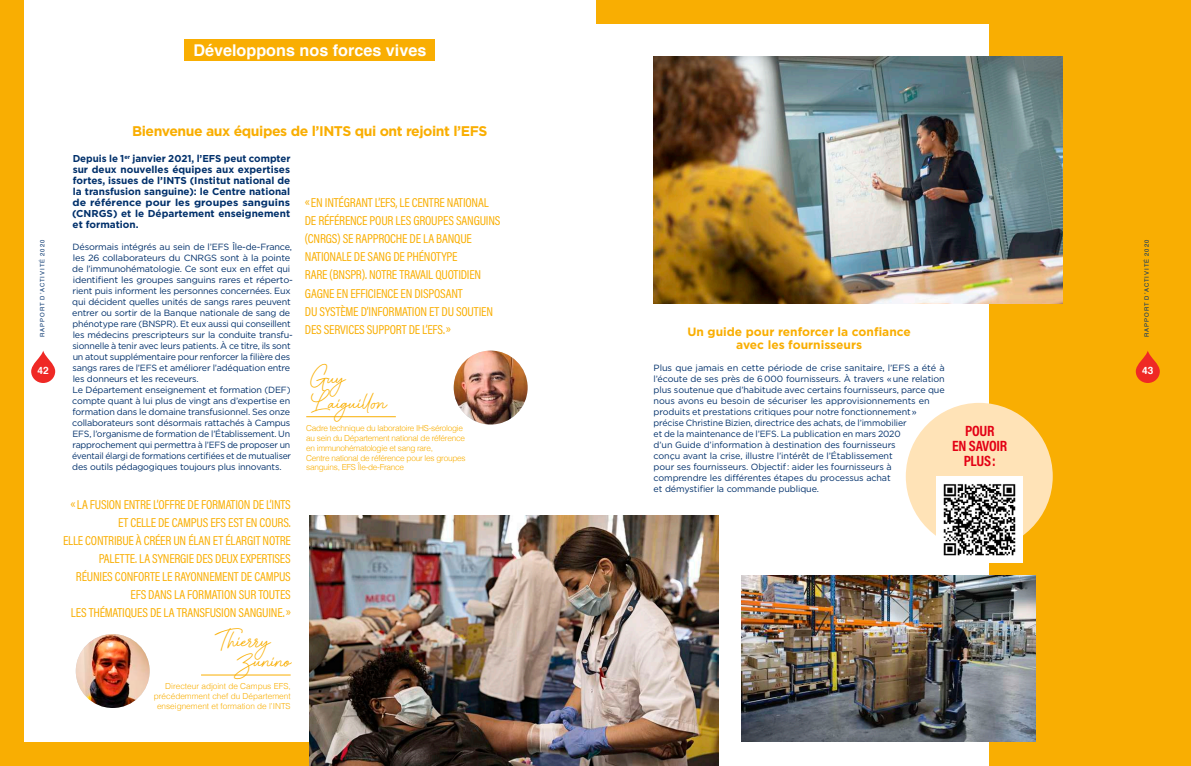
<style>
.page{position:relative;width:1191px;height:766px;background:#fff}
.page>*{position:absolute;margin:0;border:0;box-sizing:border-box;transform-origin:0 0}
.t1{font:700 25px/25px "Kalista Script";letter-spacing:-.02em;color:#f9ae02}
.t2{font:700 16.2px "Helvetica";color:#fff}
.t3{font:15px/15px "Acumin Variable Concept";letter-spacing:-.165em;color:#e30014;text-align:center}
.t4{font:700 14px "Gotham";letter-spacing:-.03em;color:#f9ae02}
.t5{font:13px/18px "Acumin Variable Concept";letter-spacing:-.19em;color:#f9ae02}
.t6{font:700 12px/13px "Gotham";color:#f9ae02;text-align:center}
.t7{font:700 10.1px "Helvetica";color:#fff}
.t8{font:700 10px/11px "Gotham";color:#00306b;text-align:justify}
.t9{font:9px/11px "Gotham";letter-spacing:-.02em;color:#00306b}
.t10{font:300 8.2px/9.9px "Helvetica";letter-spacing:-.03em;color:#f9ae02}
.t11{font:300 8.2px/9.9px "Helvetica";color:#f9ae02;text-align:right}
.t12{font:6px "Helvetica";letter-spacing:.16em;color:#00306b}
</style>
<div class="page">
<div style="left:0;top:0;width:602px;height:765px;background:#f9ae02"></div>
<div style="left:595px;top:0;width:596px;height:765px;background:#f9ae02"></div>
<div style="left:24px;top:0;width:571px;height:741px;background:#fff"></div>
<div style="left:595px;top:24px;width:393px;height:741px;background:#fff"></div>
<img style="left:309px;top:515px;width:409px;height:250px">
<img style="left:76px;top:634px;width:74px;height:73px;border-radius:37px">
<img style="left:653px;top:57px;width:409px;height:246px">
<div style="left:905px;top:403px;width:147px;height:146px;background:#ffe3b7;border-radius:50%"></div>
<img style="left:741px;top:575px;width:294px;height:166px">
<img style="left:936px;top:476px;width:86px;height:86px">
<hr style="left:201px;top:674px;width:90px;height:1px;background:#f9ae02">
<img style="left:454px;top:350px;width:73px;height:74px;border-radius:37px">
<hr style="left:306px;top:416px;width:90px;height:1px;background:#f9ae02">
<div style="left:185px;top:40px;width:250px;height:21px;background:#f9ae02"></div>
<svg style="left:1135px;top:350px;width:24px;height:33px"></svg>
<svg style="left:31px;top:350px;width:24px;height:33px"></svg>
<h2 class="t2" style="left:193px;top:37px;width:234px">Développons nos forces vives</h2>
<h3 class="t4" style="left:132px;top:122px;width:357px">Bienvenue aux équipes de l’INTS qui ont rejoint l’EFS</h3>
<p class="t8" style="left:72px;top:153px;width:220px">Depuis le 1<sup>er</sup> janvier 2021, l’EFS peut compter sur deux nouvelles équipes aux expertises fortes, issues de l’INTS (Institut national de la transfusion sanguine): le Centre national de référence pour les groupes sanguins (CNRGS) et le Département enseignement et formation.</p>
<p class="t9" style="left:72px;top:241px;width:222px">Désormais intégrés au sein de l’EFS Île-de-France, les 26 collaborateurs du CNRGS sont à la pointe de l’immunohématologie. Ce sont eux en effet qui identifient les groupes sanguins rares et réperto&shy;rient puis informent les personnes concernées. Eux qui décident quelles unités de sangs rares peuvent entrer ou sortir de la Banque nationale de sang de phénotype rare (BNSPR). Et eux aussi qui conseillent les médecins prescripteurs sur la conduite transfu&shy;sionnelle à tenir avec leurs patients. À ce titre, ils sont un atout supplémentaire pour renforcer la filière des sangs rares de l’EFS et améliorer l’adéquation entre les donneurs et les receveurs.<br>Le Département enseignement et formation (DEF) compte quant à lui plus de vingt ans d’expertise en formation dans le domaine transfusionnel. Ses onze collaborateurs sont désormais rattachés à Campus EFS, l’organisme de formation de l’Établissement. Un rapprochement qui permettra à l’EFS de proposer un éventail élargi de formations certifiées et de mutualiser des outils pédagogiques toujours plus innovants.</p>
<p class="t5" style="left:305px;top:193px;width:199px">« ENINTÉGRANT L’EFS, LE CENTRE NATIONAL DE RÉFÉRENCE POUR LES GROUPES SANGUINS (CNRGS) SE RAPPROCHE DE LABANQUE NATIONALE DE SANGDE PHÉNOTYPE<br>RARE (BNSPR). NOTRE TRAVAIL QUOTIDIEN GAGNE ENEFFICIENCE ENDISPOSANT DUSYSTÈME D’INFORMATIONET DUSOUTIEN DES SERVICES SUPPORT DE L’EFS. »</p>
<p class="t12" style="left:38px;top:337px;width:99px;rotate:-90deg">RAPPORT D’ACTIVITÉ 2020</p>
<p class="t12" style="left:1142px;top:337px;width:99px;rotate:-90deg">RAPPORT D’ACTIVITÉ 2020</p>
<h3 class="t6" style="left:687px;top:325px;width:225px">Un guide pour renforcer la confiance avec les fournisseurs</h3>
<p class="t9" style="left:653px;top:362px;width:293px">Plus que jamais en cette période de crise sanitaire, l’EFS a été à l’écoute de ses près de 6 000 fournisseurs. À travers « une relation plus soutenue que d’habitude avec certains fournisseurs, parce que nous avons eu besoin de sécuriser les approvisionnements en produits et prestations critiques pour notre fonctionnement » précise Christine Bizien, directrice des achats, de l’immobilier<br>et de la maintenance de l’EFS. La publication en mars 2020<br>d’un Guide d’information à destination des fournisseurs<br>conçu avant la crise, illustre l’intérêt de l’Établissement<br>pour ses fournisseurs. Objectif : aider les fournisseurs à comprendre les différentes étapes du processus achat<br>et démystifier la commande publique.</p>
<h1 class="t1" style="left:310px;top:362px;width:79px">Guy<br>Laiguillon</h1>
<p class="t7" style="left:38px;top:362px;width:13px">42</p>
<p class="t7" style="left:1142px;top:362px;width:13px">43</p>
<p class="t10" style="left:306px;top:422px;width:161px">Cadre technique du laboratoire IHS-sérologie au sein du Département national de référence en immunohématologie et sang rare,<br>Centre national de référence pour les groupes sanguins, EFS Île-de-France</p>
<h3 class="t3" style="left:952px;top:422px;width:58px">POUR<br>EN SAVOIR<br>PLUS:</h3>
<p class="t5" style="left:63px;top:494px;width:231px;text-align:right">« LAFUSIONENTRE L’OFFRE DE FORMATIONDE L’INTS ET CELLE DE CAMPUS EFS EST ENCOURS.<br>ELLE CONTRIBUE ÀCRÉER UNÉLANET ÉLARGIT NOTRE PALETTE. LASYNERGIE DES DEUX EXPERTISES RÉUNIES CONFORTE LE RAYONNEMENT DE CAMPUS EFS DANS LAFORMATIONSUR TOUTES<br>LES THÉMATIQUES DE LATRANSFUSIONSANGUINE. »</p>
<h1 class="t1" style="left:234px;top:626px;width:59px;line-height:20px;text-indent:-19px">Thierry<br>Zunino</h1>
<p class="t11" style="left:154px;top:680px;width:138px">Directeur adjoint de Campus EFS, précédemment chef du Département enseignement et formation de l’INTS</p>
</div>
